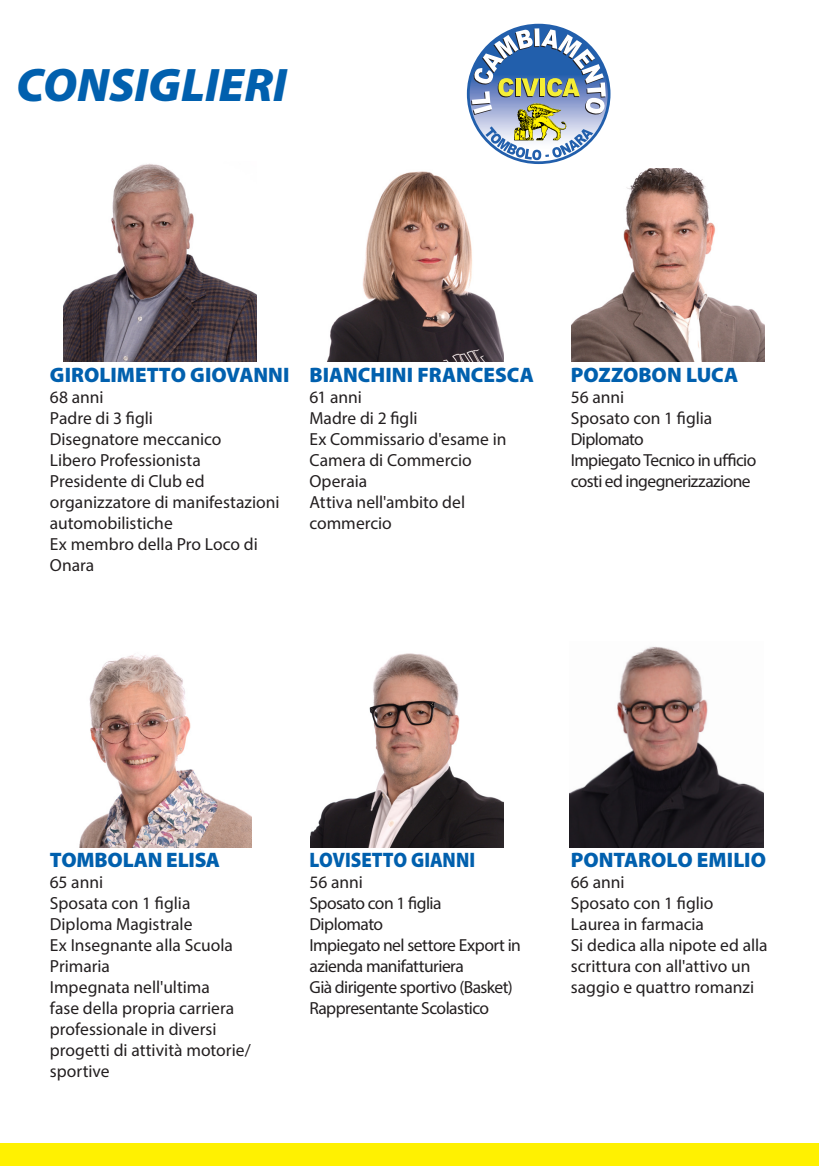
<style>
.page{position:relative;width:819px;height:1166px;background:#fff}
.page>*{position:absolute;margin:0;border:0;box-sizing:border-box;transform-origin:0 0}
.t1{font:italic 900 47.25px "Myriad Pro";color:#0160ae}
.Normal__Web{font:900 21px "Myriad Pro";color:#0160ae}
.Normal__Web-2{font:900 21px "Myriad Pro";color:#0160ae;scale:.9 1}
.Normal__Web-3{font:17.5px/21px "Myriad Pro";letter-spacing:-.005em;color:#231f20}
.Normal__Web-4{font:17.5px/21px "Myriad Pro";letter-spacing:-.03em;color:#231f20}
.Normal__Web-5{font:17.5px "Myriad Pro";letter-spacing:-.035em;color:#231f20}
</style>
<div class="page">
<div style="left:0;top:1143px;width:819px;height:23px;background:#fff101"></div>
<img style="left:571px;top:169px;width:193px;height:193px">
<img style="left:327px;top:171px;width:176px;height:191px">
<img style="left:79px;top:655px;width:172px;height:193px">
<img style="left:569px;top:646px;width:194px;height:202px">
<img style="left:63px;top:163px;width:193px;height:199px">
<img style="left:310px;top:653px;width:193px;height:195px">
<svg style="left:468px;top:25px;width:141px;height:138px"></svg>
<h1 class="t1" style="left:16px;top:54px;width:272px">CONSIGLIERI</h1>
<p class="Normal__Web" style="left:50px;top:363px;width:241px">GIROLIMETTO GIOVANNI</p>
<p class="Normal__Web-3" style="left:50px;top:386px;width:55px">68 anni</p>
<p class="Normal__Web-3" style="left:50px;top:407px;width:105px">Padre di 3 figli</p>
<p class="Normal__Web-3" style="left:50px;top:428px;width:173px">Disegnatore meccanico</p>
<p class="Normal__Web-3" style="left:50px;top:449px;width:152px">Libero Professionista</p>
<p class="Normal__Web-3" style="left:50px;top:470px;width:231px">Presidente di Club ed organizzatore di manifestazioni automobilistiche</p>
<p class="Normal__Web-3" style="left:50px;top:533px;width:209px">Ex membro della Pro Loco di<br>Onara</p>
<p class="Normal__Web" style="left:309px;top:363px;width:226px">BIANCHINI FRANCESCA</p>
<p class="Normal__Web-3" style="left:309px;top:386px;width:54px">61 anni</p>
<p class="Normal__Web-3" style="left:309px;top:407px;width:110px">Madre di 2 figli</p>
<p class="Normal__Web-3" style="left:309px;top:428px;width:198px">Ex Commissario d'esame in<br>Camera di Commercio</p>
<p class="Normal__Web-3" style="left:309px;top:470px;width:59px">Operaia</p>
<p class="Normal__Web-3" style="left:309px;top:491px;width:157px">Attiva nell'ambito del commercio</p>
<p class="Normal__Web" style="left:570px;top:363px;width:169px">POZZOBON LUCA</p>
<p class="Normal__Web-3" style="left:570px;top:386px;width:55px">56 anni</p>
<p class="Normal__Web-3" style="left:570px;top:407px;width:143px">Sposato con 1 figlia</p>
<p class="Normal__Web-5" style="left:570px;top:428px;width:74px">Diplomato</p>
<p class="Normal__Web-5" style="left:570px;top:449px;width:187px">Impiegato Tecnico in ufficio</p>
<p class="Normal__Web-5" style="left:570px;top:470px;width:181px">costi ed ingegnerizzazione</p>
<p class="Normal__Web" style="left:50px;top:848px;width:172px">TOMBOLAN ELISA</p>
<p class="Normal__Web-3" style="left:50px;top:871px;width:55px">65 anni</p>
<p class="Normal__Web-3" style="left:50px;top:892px;width:142px">Sposata con 1 figlia</p>
<p class="Normal__Web-3" style="left:50px;top:913px;width:144px">Diploma Magistrale</p>
<p class="Normal__Web-3" style="left:50px;top:934px;width:185px">Ex Insegnante alla Scuola<br>Primaria</p>
<p class="Normal__Web-3" style="left:50px;top:976px;width:202px">Impegnata nell'ultima<br>fase della propria carriera professionale in diversi progetti di attività motorie/ sportive</p>
<p class="Normal__Web-2" style="left:309px;top:848px;width:186px">LOVISETTO GIANNI</p>
<p class="Normal__Web-3" style="left:309px;top:871px;width:55px">56 anni</p>
<p class="Normal__Web-5" style="left:309px;top:892px;width:133px">Sposato con 1 figlia</p>
<p class="Normal__Web-4" style="left:309px;top:913px;width:75px">Diplomato</p>
<p class="Normal__Web-4" style="left:309px;top:934px;width:213px">Impiegato nel settore Export in azienda manifatturiera</p>
<p class="Normal__Web-4" style="left:309px;top:976px;width:205px">Già dirigente sportivo (Basket)</p>
<p class="Normal__Web-4" style="left:309px;top:997px;width:181px">Rappresentante Scolastico</p>
<p class="Normal__Web" style="left:570px;top:848px;width:197px">PONTAROLO EMILIO</p>
<p class="Normal__Web-3" style="left:570px;top:871px;width:55px">66 anni</p>
<p class="Normal__Web-3" style="left:570px;top:892px;width:144px">Sposato con 1 figlio</p>
<p class="Normal__Web-3" style="left:570px;top:913px;width:135px">Laurea in farmacia</p>
<p class="Normal__Web-3" style="left:570px;top:934px;width:198px">Si dedica alla nipote ed alla scrittura con all'attivo un saggio e quattro romanzi</p>
</div>
